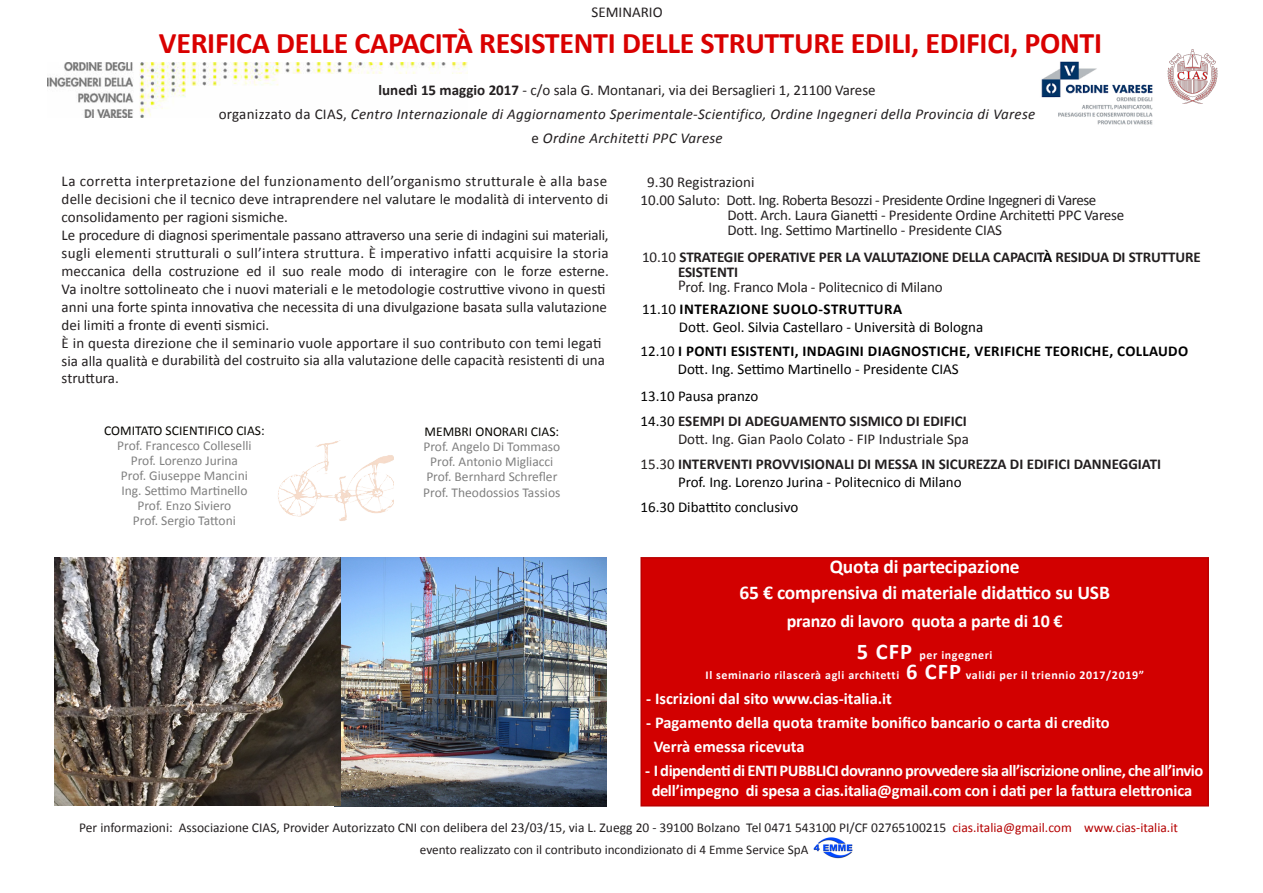
<style>
.page{position:relative;width:1263px;height:893px;background:#fff}
.page>*{position:absolute;margin:0;border:0;box-sizing:border-box;transform-origin:0 0}
.t1{font:700 30px "Calibri";letter-spacing:-.01em;color:#d90000}
.t2{font:700 19.5px "Calibri";letter-spacing:-.01em;color:#fff}
.t3{font:700 18px "Calibri";letter-spacing:-.01em;color:#fff}
.t4{font:700 16.5px/19.8px "Calibri";letter-spacing:-.03em;color:#fff;text-align:center}
.t5{font:700 16.5px "Calibri";letter-spacing:-.01em;color:#fff}
.t6{font:15px/18px "Calibri";color:#231f20;text-align:justify}
.t7{font:700 15px/15px "Calibri";letter-spacing:-.01em;color:#231f20}
.t8{font:15px "Calibri";color:#000}
.t9{font:italic 15px "Calibri";letter-spacing:.02em;color:#231f20}
.t10{font:700 15px "Calibri";letter-spacing:.02em;color:#000}
.t11{font:15px "Calibri";letter-spacing:-.03em;color:#231f20}
.t12{font:13.5px "Calibri";color:#808080}
.t13{font:13.5px "Calibri";color:#231f20}
.t14{font:13.5px "Calibri";color:#060500}
.t15{font:13.2px "Calibri";color:#231f20}
.t16{font:700 12px "Calibri";letter-spacing:.05em;color:#fffcff}
.s1{font-weight:700}
.s2{font-style:normal}
.s3{font-weight:400}
.s4{color:#000}
.s5{font-weight:400;color:#000}
.s6{font-size:22.5px}
.s7{color:#b50000}
</style>
<div class="page">
<img style="left:813px;top:837px;width:40px;height:22px">
<img style="left:1167px;top:49px;width:51px;height:55px">
<img style="left:340px;top:557px;width:266px;height:249px">
<img style="left:54px;top:557px;width:286px;height:249px">
<img style="left:48px;top:63px;width:420px;height:54px">
<svg style="left:155px;top:62px;width:305px;height:7px"></svg>
<img style="left:1041px;top:61px;width:112px;height:64px">
<div style="left:641px;top:558px;width:567px;height:248px;background:#d20000"></div>
<div style="left:640px;top:557px;width:569px;height:249px;border:2px solid #ba0000"></div>
<img style="left:278px;top:441px;width:116px;height:80px">
<p class="t6" style="left:592px;top:3px;width:73px">SEMINARIO</p>
<p class="t1" style="left:159px;top:23px;width:945px">VERIFICA DELLE CAPACITÀ RESISTENTI DELLE STRUTTURE EDILI, EDIFICI, PONTI</p>
<p class="t6" style="left:379px;top:81px;width:499px"><span class="s1">lunedì 15 maggio 2017</span> - c/o sala G. Montanari, via dei Bersaglieri 1, 21100 Varese</p>
<p class="t9" style="left:219px;top:103px;width:818px"><span class="s2">organizzato da CIAS,</span> Centro Internazionale di Aggiornamento Sperimentale-Scientifico, Ordine Ingegneri della Provincia di Varese</p>
<p class="t9" style="left:531px;top:127px;width:193px"><span class="s2">e</span> Ordine Architetti PPC Varese</p>
<p class="t6" style="left:647px;top:173px;width:109px">9.30 Registrazioni</p>
<p class="t11" style="left:640px;top:190px;width:457px">10.00 Saluto: Dott. Ing. Roberta Besozzi - Presidente Ordine Ingegneri di Varese</p>
<p class="t6" style="left:727px;top:206px;width:398px">Dott. Arch. Laura Gianetti - Presidente Ordine Architetti PPC Varese</p>
<p class="t6" style="left:727px;top:221px;width:276px">Dott. Ing. Settimo Martinello - Presidente CIAS</p>
<p class="t7" style="left:678px;top:249px;width:524px;text-indent:-36px"><span class="s3">10.10</span> STRATEGIE OPERATIVE PER LA VALUTAZIONE DELLA CAPACIT<span class="s4">À</span> RESIDUA DI STRUTTURE<br>ESISTENTI</p>
<p class="t6" style="left:678px;top:278px;width:266px">Prof. Ing. Franco Mola - Politecnico di Milano</p>
<p class="t10" style="left:642px;top:300px;width:262px"><span class="s3">11.10</span> INTERAZIONE SUOLO-STRUTTURA</p>
<p class="t8" style="left:679px;top:318px;width:306px">Dott. Geol. Silvia Castellaro - Università di Bologna</p>
<p class="t10" style="left:640px;top:341px;width:549px"><span class="s3">12.10</span> I PONTI ESISTENTI, INDAGINI DIAGNOSTICHE, VERIFICHE TEORICHE, COLLAUDO</p>
<p class="t8" style="left:678px;top:359px;width:282px">Dott. Ing. Settimo Martinello - Presidente CIAS</p>
<p class="t8" style="left:640px;top:386px;width:119px">13.10 Pausa pranzo</p>
<p class="t7" style="left:640px;top:414px;width:328px"><span class="s5">14.30</span> ESEMPI DI ADEGUAMENTO SISMICO DI EDIFICI</p>
<p class="t6" style="left:678px;top:430px;width:292px">Dott. Ing. Gian Paolo Colato - FIP Industriale Spa</p>
<p class="t7" style="left:640px;top:457px;width:522px"><span class="s3">15.30</span> INTERVENTI PROVVISIONALI DI MESSA IN SICUREZZA DI EDIFICI DANNEGGIATI</p>
<p class="t8" style="left:678px;top:473px;width:285px">Prof. Ing. Lorenzo Jurina - Politecnico di Milano</p>
<p class="t8" style="left:640px;top:498px;width:159px">16.30 Dibattito conclusivo</p>
<p class="t6" style="left:62px;top:172px;width:548px">La corretta interpretazione del funzionamento dell’organismo strutturale è alla base delle decisioni che il tecnico deve intraprendere nel valutare le modalità di intervento di consolidamento per ragioni sismiche.</p>
<p class="t6" style="left:62px;top:226px;width:549px">Le procedure di diagnosi sperimentale passano attraverso una serie di indagini sui materiali, sugli elementi strutturali o sull’intera struttura. È imperativo infatti acquisire la storia meccanica della costruzione ed il suo reale modo di interagire con le forze esterne.</p>
<p class="t6" style="left:62px;top:280px;width:547px">Va inoltre sottolineato che i nuovi materiali e le metodologie costruttive vivono in questi anni una forte spinta innovativa che necessita di una divulgazione basata sulla valutazione dei limiti a fronte di eventi sismici.</p>
<p class="t6" style="left:62px;top:335px;width:545px;line-height:16.5px">È in questa direzione che il seminario vuole apportare il suo contributo con temi legati sia alla qualità e durabilità del costruito sia alla valutazione delle capacità resistenti di una</p>
<p class="t6" style="left:62px;top:369px;width:59px">struttura.</p>
<p class="t14" style="left:104px;top:422px;width:162px">COMITATO SCIENTIFICO CIAS:</p>
<p class="t12" style="left:117px;top:437px;width:136px">Prof. Francesco Colleselli</p>
<p class="t12" style="left:131px;top:452px;width:109px">Prof. Lorenzo Jurina</p>
<p class="t12" style="left:121px;top:467px;width:128px">Prof. Giuseppe Mancini</p>
<p class="t12" style="left:121px;top:482px;width:128px">Ing. Settimo Martinello</p>
<p class="t12" style="left:137px;top:497px;width:95px">Prof. Enzo Siviero</p>
<p class="t12" style="left:133px;top:512px;width:104px">Prof. Sergio Tattoni</p>
<p class="t14" style="left:425px;top:423px;width:136px">MEMBRI ONORARI CIAS:</p>
<p class="t12" style="left:423px;top:438px;width:138px">Prof. Angelo Di Tommaso</p>
<p class="t12" style="left:430px;top:453px;width:125px">Prof. Antonio Migliacci</p>
<p class="t12" style="left:426px;top:468px;width:133px">Prof. Bernhard Schrefler</p>
<p class="t12" style="left:423px;top:483px;width:139px">Prof. Theodossios Tassios</p>
<p class="t2" style="left:830px;top:554px;width:192px">Quota di partecipazione</p>
<p class="t2" style="left:739px;top:580px;width:372px">65 € comprensiva di materiale didattico su USB</p>
<p class="t3" style="left:787px;top:610px;width:277px">pranzo di lavoro quota a parte di 10 €</p>
<p class="t16" style="left:857px;top:647px;width:137px"><span class="s6">5 CFP</span> per ingegneri</p>
<p class="t16" style="left:706px;top:667px;width:440px">Il seminario rilascerà agli architetti <span class="s6">6 CFP</span> validi per il triennio 2017/2019”</p>
<p class="t5" style="left:646px;top:687px;width:247px">- Iscrizioni dal sito www.cias-italia.it</p>
<p class="t5" style="left:646px;top:712px;width:465px">- Pagamento della quota tramite bonifico bancario o carta di credito</p>
<p class="t5" style="left:654px;top:736px;width:152px">Verrà emessa ricevuta</p>
<p class="t4" style="left:645px;top:760px;width:560px">- I dipendenti di ENTI PUBBLICI dovranno provvedere sia all’iscrizione online, che all’invio dell’impegno di spesa a cias.italia@gmail.com con i dati per la fattura elettronica</p>
<p class="t13" style="left:79px;top:819px;width:1100px">Per informazioni: Associazione CIAS, Provider Autorizzato CNI con delibera del 23/03/15, via L. Zuegg 20 - 39100 Bolzano Tel 0471 543100 PI/CF 02765100215 <span class="s7">cias.italia@gmail.com www.cias-italia.it</span></p>
<p class="t15" style="left:420px;top:841px;width:390px">evento realizzato con il contributo incondizionato di 4 Emme Service SpA</p>
</div>
